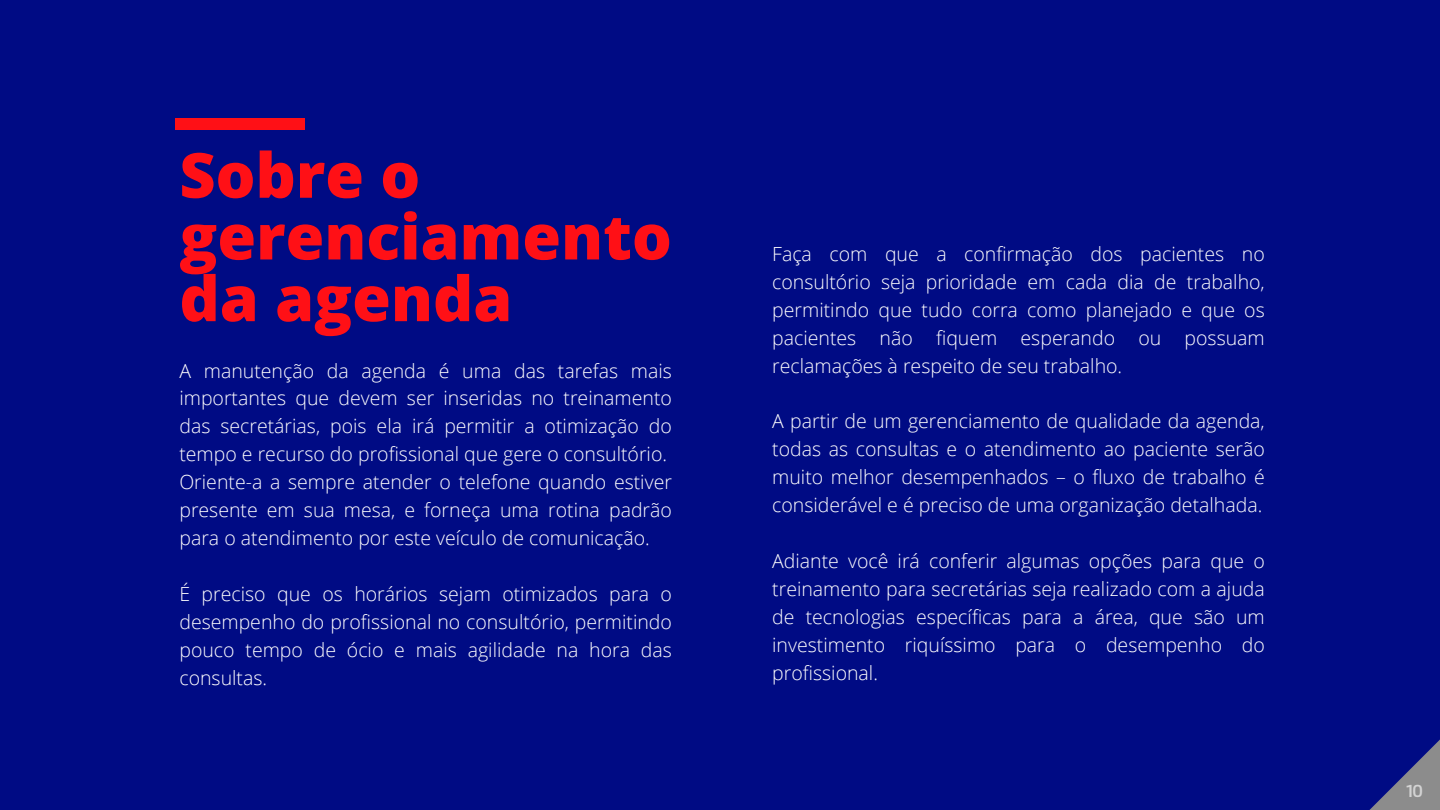
<style>
.page{position:relative;width:1440px;height:810px;background:#000b84}
.page>*{position:absolute;margin:0;border:0;box-sizing:border-box;transform-origin:0 0}
.t1{font:800 62.25px/61.7px "Open Sans";color:#ff1016}
.t2{font:300 19.5px/28px "Open Sans";color:#fff;text-align:justify}
.t3{font:600 17.85px "Flexo";color:#d3d3d3}
</style>
<div class="page">
<svg style="left:1370px;top:740px;width:70px;height:70px"></svg>
<div style="left:175px;top:119px;width:130px;height:11px;background:#ff1016"></div>
<h1 class="t1" style="left:179px;top:141px;width:494px">Sobre o gerenciamento da agenda</h1>
<p class="t2" style="left:179px;top:356px;width:494px;text-align:left">A manutenção da agenda é uma das tarefas mais importantes que devem ser inseridas no treinamento das secretárias, pois ela irá permitir a otimização do tempo e recurso do profissional que gere o consultório.<br>Oriente-a a sempre atender o telefone quando estiver presente em sua mesa, e forneça uma rotina padrão para o atendimento por este veículo de comunicação.</p>
<p class="t2" style="left:179px;top:579px;width:494px">É preciso que os horários sejam otimizados para o desempenho do profissional no consultório, permitindo pouco tempo de ócio e mais agilidade na hora das consultas.</p>
<p class="t2" style="left:772px;top:239px;width:494px">Faça com que a confirmação dos pacientes no consultório seja prioridade em cada dia de trabalho, permitindo que tudo corra como planejado e que os pacientes não fiquem esperando ou possuam reclamações à respeito de seu trabalho.</p>
<p class="t2" style="left:772px;top:407px;width:494px">A partir de um gerenciamento de qualidade da agenda, todas as consultas e o atendimento ao paciente serão muito melhor desempenhados – o fluxo de trabalho é considerável e é preciso de uma organização detalhada.</p>
<p class="t2" style="left:772px;top:547px;width:494px">Adiante você irá conferir algumas opções para que o treinamento para secretárias seja realizado com a ajuda de tecnologias específicas para a área, que são um investimento riquíssimo para o desempenho do profissional.</p>
<p class="t3" style="left:1406px;top:780px;width:18px">10</p>
</div>
